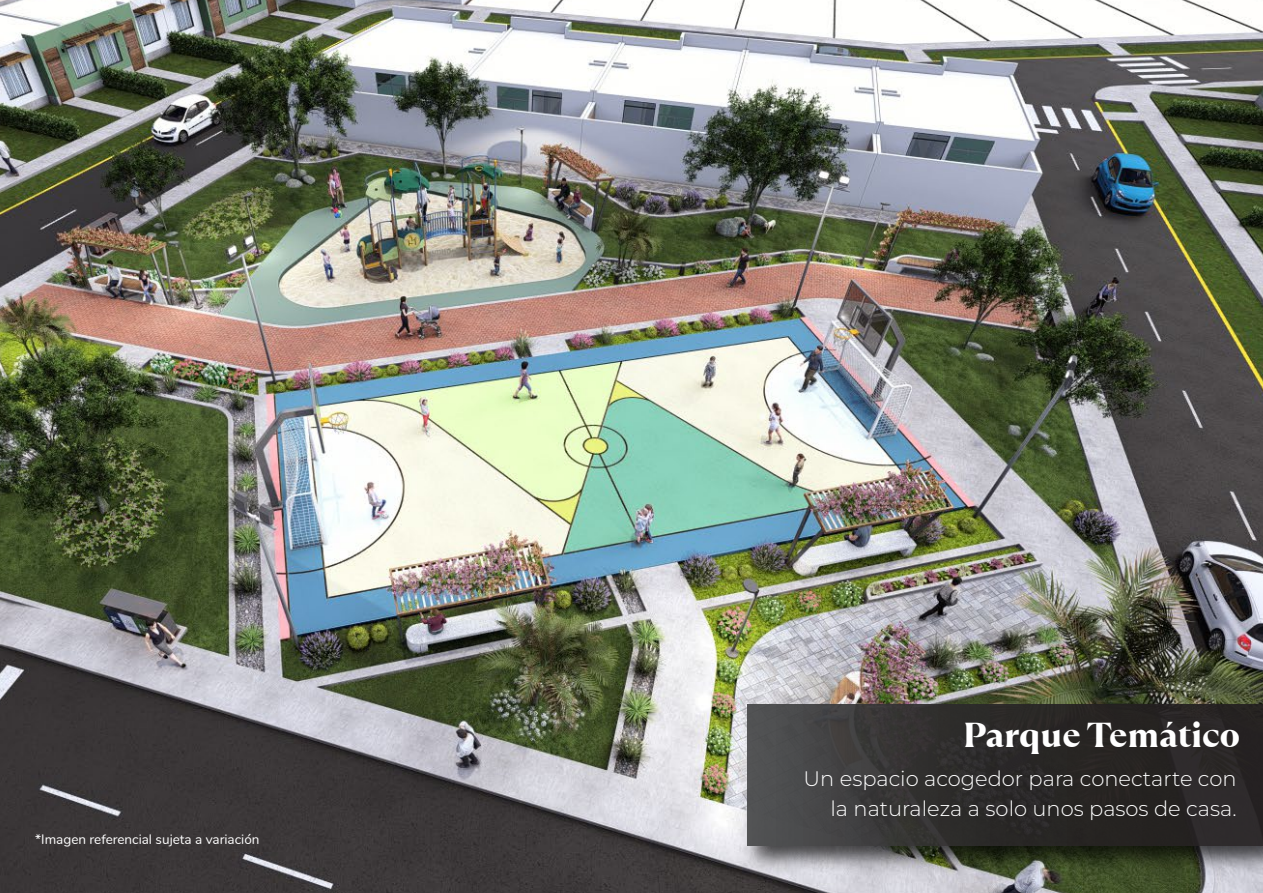
<style>
.page{position:relative;width:1263px;height:893px;background:#fff}
.page>*{position:absolute;margin:0;border:0;box-sizing:border-box;transform-origin:0 0}
.t1{font:800 34.5px "TT Ramillas Trl";color:#fff}
.t2{font:100 21px/30px "Montserrat";color:#fff;text-align:right}
.t3{font:13.5px "Nunito";color:#fff}
</style>
<div class="page">
<img style="left:0;top:0;width:1263px;height:893px">
<img style="left:735px;top:692px;width:528px;height:188px">
<svg style="left:747px;top:704px;width:515px;height:142px;background:#323030"></svg>
<p class="t3" style="left:35px;top:829px;width:226px">*Imagen referencial sujeta a variación</p>
<h1 class="t1" style="left:963px;top:713px;width:278px">Parque Temático</h1>
<p class="t2" style="left:804px;top:763px;width:434px">Un espacio acogedor para conectarte con la naturaleza a solo unos pasos de casa.</p>
</div>
